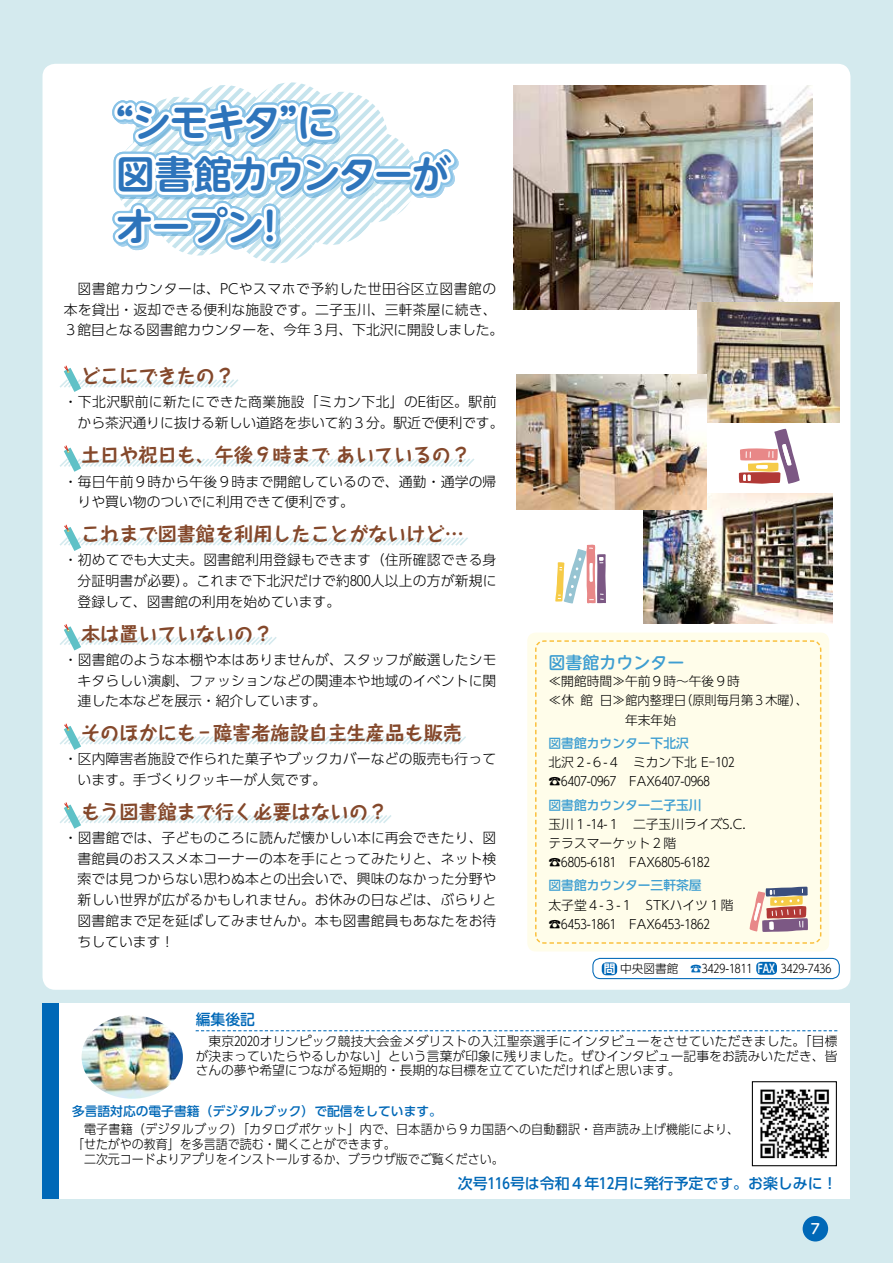
<style>
.page{position:relative;width:893px;height:1263px;background:#d4eaee}
.page>*{position:absolute;margin:0;border:0;box-sizing:border-box;transform-origin:0 0}
.t1{font:700 38.7px/51.6px "UD Shin M Go Pr 6 De";letter-spacing:-.045em;color:#2d74bb}
.t2{font:700 19.2px "Taka Hand Std";color:#84482b}
.t3{font:500 16.95px "UD Shin M Go Pr 6";color:#3e9ed1}
.t4{font:500 14.85px "UD Shin Go Pro";color:#0068b7}
.t5{font:500 14.85px "UD Shin M Go Pr 6";color:#0068b7}
.t6{font:300 13.8px/20.7px "UD Shin Go Pro";letter-spacing:.01em;color:#000}
.t7{font:500 13.8px "UD Shin M Go Pro";color:#fff}
.t8{font:300 12.75px/19.2px "UD Shin Go Pro";color:#000}
.t9{font:300 12.75px "UD Shin Go Pro";color:#000;scale:.94 1}
.t10{font:300 12.75px "UD Shin Go Pro";letter-spacing:.025em;color:#000;scale:.94 1}
.t11{font:500 12.75px "UD Shin Go Pro";color:#3e9ed1}
.t12{font:500 12.75px "UD Shin Go Pro";color:#0068b7}
.t13{font:300 11.7px "UD Shin Go Pro";color:#000}
.s1{font-family:"UD Shin Go Pro De";font-weight:700;color:#fff}
.s2{color:#0068b7}
</style>
<div class="page">
<div style="left:43px;top:64px;width:807px;height:926px;background:#fff;border-radius:13px"></div>
<div style="left:59px;top:1004px;width:791px;height:195px;background:#fff"></div>
<svg style="left:196px;top:1030px;width:641px;height:1px"></svg>
<img style="left:760px;top:1089px;width:69px;height:70px">
<div style="left:752px;top:1081px;width:85px;height:85px;border:1px solid #000"></div>
<div style="left:43px;top:1003px;width:16px;height:196px;background:#0068b7"></div>
<img style="left:82px;top:1015px;width:101px;height:84px">
<svg style="left:60px;top:365px;width:178px;height:27px"></svg>
<svg style="left:60px;top:445px;width:415px;height:27px"></svg>
<svg style="left:60px;top:524px;width:408px;height:27px"></svg>
<svg style="left:60px;top:624px;width:217px;height:26px"></svg>
<svg style="left:60px;top:723px;width:406px;height:27px"></svg>
<svg style="left:60px;top:802px;width:331px;height:27px"></svg>
<div style="left:527px;top:632px;width:302px;height:319px;background:#fffdea;border-radius:9px"></div>
<div style="left:592px;top:958px;width:248px;height:21px;border:1px solid #0068b7;border-radius:8px"></div>
<div style="left:602px;top:962px;width:15px;height:13px;background:#0068b7;border-radius:4px"></div>
<div style="left:756px;top:962px;width:21px;height:13px;background:#0068b7;border-radius:4px"></div>
<svg style="left:535px;top:640px;width:287px;height:304px"></svg>
<img style="left:513px;top:85px;width:299px;height:225px">
<img style="left:697px;top:303px;width:143px;height:120px">
<img style="left:643px;top:493px;width:190px;height:131px">
<img style="left:517px;top:375px;width:190px;height:134px">
<svg style="left:200px;top:82px;width:208px;height:136px"></svg>
<div style="left:373px;top:169px;width:45px;height:15px;border:11px solid #89c3e7;border-radius:3px"></div>
<div style="left:371px;top:166px;width:45px;height:16px;border:11px solid #89c3e7;border-radius:3px"></div>
<div style="left:373px;top:169px;width:41px;height:11px;border:6px solid #fff;border-radius:3px"></div>
<svg style="left:400px;top:141px;width:59px;height:63px"></svg>
<svg style="left:112px;top:94px;width:276px;height:169px"></svg>
<svg style="left:739px;top:429px;width:61px;height:55px"></svg>
<svg style="left:555px;top:545px;width:51px;height:58px"></svg>
<svg style="left:750px;top:887px;width:58px;height:45px"></svg>
<div style="left:803px;top:1216px;width:25px;height:25px;background:#0068b7;border-radius:50%"></div>
<h1 class="t1" style="left:115px;top:94px;width:337px">“シモキタ”に<br>図書館カウンターがオープン！</h1>
<p class="t6" style="left:64px;top:278px;width:441px;text-align:center">図書館カウンターは、PCやスマホで予約した世田谷区立図書館の<br>本を貸出・返却できる便利な施設です。二子玉川、三軒茶屋に続き、<br>３館目となる図書館カウンターを、今年３月、下北沢に開設しました。</p>
<h2 class="t2" style="left:81px;top:362px;width:155px">どこにできたの？</h2>
<p class="t6" style="left:78px;top:391px;width:427px;text-indent:-14px">・下北沢駅前に新たにできた商業施設「ミカン下北」のE街区。駅前から茶沢通りに抜ける新しい道路を歩いて約3 分。駅近で便利です。</p>
<h2 class="t2" style="left:81px;top:442px;width:391px">土日や祝日も、午後９時まで あいているの？</h2>
<p class="t6" style="left:78px;top:470px;width:420px;text-indent:-14px">・毎日午前９時から午後９時まで開館しているので、通勤・通学の帰りや買い物のついでに利用できて便利です。</p>
<h2 class="t2" style="left:81px;top:521px;width:384px">これまで図書館を利用したことがないけど…</h2>
<p class="t6" style="left:78px;top:549px;width:420px;text-align:justify;text-indent:-14px">・初めてでも大丈夫。図書館利用登録もできます（住所確認できる身分証明書が必要）。これまで下北沢だけで約800人以上の方が新規に登録して、図書館の利用を始めています。</p>
<h2 class="t2" style="left:81px;top:620px;width:193px">本は置いていないの？</h2>
<p class="t6" style="left:78px;top:649px;width:420px;text-align:justify;text-indent:-14px">・図書館のような本棚や本はありませんが、スタッフが厳選したシモキタらしい演劇、ファッションなどの関連本や地域のイベントに関連した本などを展示・紹介しています。</p>
<h2 class="t2" style="left:81px;top:719px;width:382px">そのほかにも–障害者施設自主生産品も販売</h2>
<p class="t6" style="left:78px;top:748px;width:420px;text-indent:-14px">・区内障害者施設で作られた菓子やブックカバーなどの販売も行っています。手づくりクッキーが人気です。</p>
<h2 class="t2" style="left:81px;top:798px;width:308px">もう図書館まで行く必要はないの？</h2>
<p class="t6" style="left:78px;top:827px;width:420px;text-align:justify;text-indent:-14px">・図書館では、子どものころに読んだ懐かしい本に再会できたり、図書館員のおススメ本コーナーの本を手にとってみたりと、ネット検索では見つからない思わぬ本との出会いで、興味のなかった分野や新しい世界が広がるかもしれません。お休みの日などは、ぶらりと図書館まで足を延ばしてみませんか。本も図書館員もあなたをお待ちしています！</p>
<p class="t3" style="left:549px;top:648px;width:138px">図書館カウンター</p>
<p class="t8" style="left:549px;top:671px;width:193px">≪開館時間≫午前9 時～午後9 時</p>
<p class="t8" style="left:549px;top:690px;width:261px">≪休館日≫館内整理日（原則毎月第3 木曜）、</p>
<p class="t8" style="left:625px;top:710px;width:53px">年末年始</p>
<p class="t11" style="left:549px;top:733px;width:142px">図書館カウンター下北沢</p>
<p class="t8" style="left:549px;top:752px;width:187px">北沢2-6-4　ミカン下北 E–102 ☎6407-0967　FAX6407-0968</p>
<p class="t11" style="left:549px;top:794px;width:155px">図書館カウンター二子玉川</p>
<p class="t8" style="left:549px;top:814px;width:199px">玉川1 -14-1 　二子玉川ライズS.C.テラスマーケット２階☎6805-6181　FAX6805-6182</p>
<p class="t11" style="left:549px;top:875px;width:155px">図書館カウンター三軒茶屋</p>
<p class="t8" style="left:549px;top:895px;width:186px">太子堂4-3-1 　STKハイツ１階☎6453-1861　FAX6453-1862</p>
<p class="t13" style="left:604px;top:959px;width:229px"><span class="s1">問</span>中央図書館　<span class="s2">☎</span>3429-1811 <span class="s1">FAX</span> 3429-7436</p>
<p class="t5" style="left:196px;top:1007px;width:61px">編集後記</p>
<p class="t8" style="left:208px;top:1031px;width:33px">東京２０２０</p>
<p class="t8" style="left:196px;top:1033px;width:643px;line-height:14.9px;text-align:justify;text-indent:64px">オリンピック競技大会金メダリストの入江聖奈選手にインタビューをさせていただきました。「目標が決まっていたらやるしかない」という言葉が印象に残りました。ぜひインタビュー記事をお読みいただき、皆さんの夢や希望につながる短期的・長期的な目標を立てていただければと思います。</p>
<p class="t12" style="left:72px;top:1101px;width:371px">多言語対応の電子書籍（デジタルブック）で配信をしています。</p>
<p class="t10" style="left:84px;top:1119px;width:698px">電子書籍（デジタルブック）「カタログポケット」内で、日本語から９カ国語への自動翻訳・音声読み上げ機能により、</p>
<p class="t9" style="left:72px;top:1134px;width:346px">「せたがやの教育」を多言語で読む・聞くことができます。</p>
<p class="t9" style="left:84px;top:1148px;width:448px">二次元コードよりアプリをインストールするか、ブラウザ版でご覧ください。</p>
<p class="t4" style="left:458px;top:1171px;width:381px">次号116号は令和４年12月に発行予定です。お楽しみに！</p>
<p class="t7" style="left:811px;top:1217px;width:11px">7</p>
</div>
